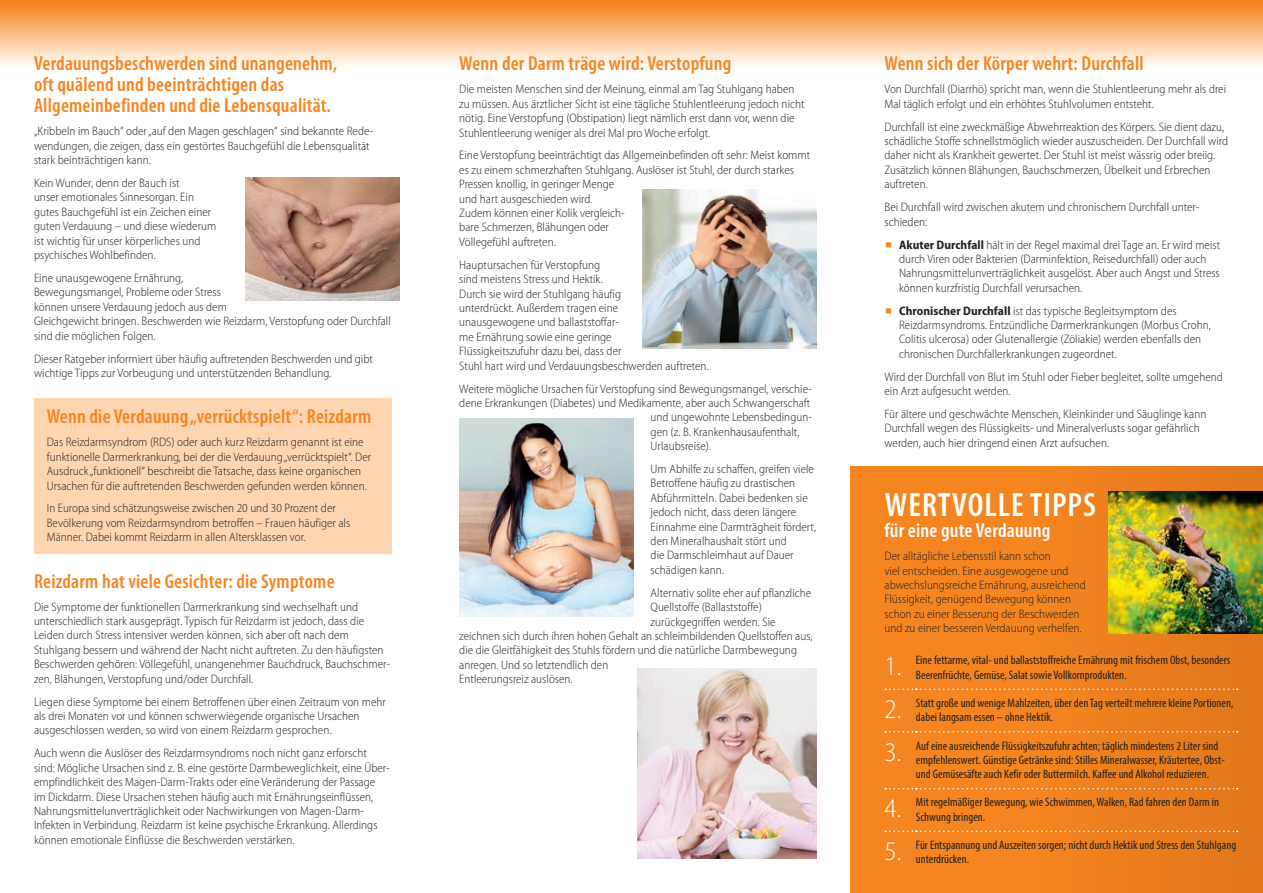
<style>
.page{position:relative;width:1263px;height:893px;background:#fff}
.page>*{position:absolute;margin:0;border:0;box-sizing:border-box;transform-origin:0 0}
.t1{font:600 condensed 33.75px "Myriad Pro";letter-spacing:.03em;color:#fff}
.t2{font:600 condensed 20.25px/21px "Myriad Pro";letter-spacing:.01em;color:#f58520}
.t3{font:600 condensed 20.25px "Myriad Pro";letter-spacing:.01em;color:#fff}
.t4{font:300 semi-condensed 12.3px/14.4px "Myriad Pro";letter-spacing:.005em;color:#231f20}
.t5{font:condensed 12.3px/14.2px "Myriad Pro";letter-spacing:.005em;color:#231f20}
.s1{font-weight:700}
.s2{font-weight:300;font-stretch:semi-condensed;font-size:27px;color:#fff}
</style>
<div class="page">
<div style="left:0;top:0;width:1263px;height:68px;background:linear-gradient(to bottom,#f57d12,#fffcf8)"></div>
<div style="left:34px;top:398px;width:357px;height:156px;background:#fdd6b1"></div>
<img style="left:246px;top:177px;width:154px;height:124px">
<img style="left:459px;top:418px;width:175px;height:199px">
<img style="left:642px;top:189px;width:174px;height:160px">
<img style="left:638px;top:669px;width:178px;height:190px">
<div style="left:850px;top:467px;width:413px;height:426px;background:linear-gradient(to right,#fb8921,#e27a1c)"></div>
<svg style="left:885px;top:688px;width:353px;height:2px"></svg>
<svg style="left:885px;top:731px;width:353px;height:2px"></svg>
<svg style="left:885px;top:788px;width:353px;height:1px"></svg>
<svg style="left:885px;top:830px;width:353px;height:2px"></svg>
<img style="left:1108px;top:491px;width:155px;height:142px">
<h2 class="t2" style="left:34px;top:54px;width:305px">Verdauungsbeschwerden sind unangenehm, oft quälend und beeinträchtigen das<br>Allgemeinbefinden und die Lebensqualität.</h2>
<p class="t4" style="left:34px;top:124px;width:341px">„Kribbeln im Bauch“ oder „auf den Magen geschlagen“ sind bekannte Rede&shy;wendungen, die zeigen, dass ein gestörtes Bauchgefühl die Lebensqualität stark beinträchtigen kann.</p>
<p class="t4" style="left:34px;top:176px;width:184px">Kein Wunder, denn der Bauch ist<br>unser emotionales Sinnesorgan. Ein gutes Bauchgefühl ist ein Zeichen einer guten Verdauung – und diese wiederum ist wichtig für unser körperliches und psychisches Wohlbefinden.</p>
<p class="t4" style="left:34px;top:271px;width:358px">Eine unausgewogene Ernährung,<br>Bewegungsmangel, Probleme oder Stress<br>können unsere Verdauung jedoch aus dem<br>Gleichgewicht bringen. Beschwerden wie Reizdarm, Verstopfung oder Durchfall sind die möglichen Folgen.</p>
<p class="t4" style="left:34px;top:351px;width:340px">Dieser Ratgeber informiert über häufig auftretenden Beschwerden und gibt wichtige Tipps zur Vorbeugung und unterstützenden Behandlung.</p>
<h2 class="t2" style="left:47px;top:407px;width:326px">Wenn die Verdauung „verrücktspielt“: Reizdarm</h2>
<p class="t4" style="left:47px;top:435px;width:326px">Das Reizdarmsyndrom (RDS) oder auch kurz Reizdarm genannt ist eine funktionelle Darmerkrankung, bei der die Verdauung „verrücktspielt“. Der Ausdruck „funktionell“ beschreibt die Tatsache, dass keine organischen Ursachen für die auftretenden Beschwerden gefunden werden können.</p>
<p class="t4" style="left:47px;top:501px;width:305px">In Europa sind schätzungsweise zwischen 20 und 30 Prozent der<br>Bevölkerung vom Reizdarmsyndrom betroffen – Frauen häufiger als<br>Männer. Dabei kommt Reizdarm in allen Altersklassen vor.</p>
<h2 class="t2" style="left:34px;top:571px;width:302px">Reizdarm hat viele Gesichter: die Symptome</h2>
<p class="t4" style="left:34px;top:600px;width:358px">Die Symptome der funktionellen Darmerkrankung sind wechselhaft und unterschiedlich stark ausgeprägt. Typisch für Reizdarm ist jedoch, dass die Leiden durch Stress intensiver werden können, sich aber oft nach dem Stuhlgang bessern und während der Nacht nicht auftreten. Zu den häufigsten Beschwerden gehören: Völlegefühl, unangenehmer Bauchdruck, Bauchschmer&shy;zen, Blähungen, Verstopfung und/oder Durchfall.</p>
<p class="t4" style="left:34px;top:694px;width:353px">Liegen diese Symptome bei einem Betroffenen über einen Zeitraum von mehr als drei Monaten vor und können schwerwiegende organische Ursachen ausgeschlossen werden, so wird von einem Reizdarm gesprochen.</p>
<p class="t4" style="left:34px;top:746px;width:357px">Auch wenn die Auslöser des Reizdarmsyndroms noch nicht ganz erforscht sind: Mögliche Ursachen sind z. B. eine gestörte Darmbeweglichkeit, eine Über&shy;empfindlichkeit des Magen-Darm-Trakts oder eine Veränderung der Passage im Dickdarm. Diese Ursachen stehen häufig auch mit Ernährungseinflüssen, Nahrungsmittelunverträglichkeit oder Nachwirkungen von Magen-Darm-Infekten in Verbindung. Reizdarm ist keine psychische Erkrankung. Allerdings können emotionale Einflüsse die Beschwerden verstärken.</p>
<h2 class="t2" style="left:459px;top:54px;width:274px">Wenn der Darm träge wird: Verstopfung</h2>
<p class="t4" style="left:459px;top:82px;width:347px">Die meisten Menschen sind der Meinung, einmal am Tag Stuhlgang haben zu müssen. Aus ärztlicher Sicht ist eine tägliche Stuhlentleerung jedoch nicht nötig. Eine Verstopfung (Obstipation) liegt nämlich erst dann vor, wenn die Stuhlentleerung weniger als drei Mal pro Woche erfolgt.</p>
<p class="t4" style="left:459px;top:148px;width:352px">Eine Verstopfung beeinträchtigt das Allgemeinbefinden oft sehr: Meist kommt es zu einem schmerzhaften Stuhlgang. Auslöser ist Stuhl, der durch starkes Pressen knollig, in geringer Menge<br>und hart ausgeschieden wird.<br>Zudem können einer Kolik vergleich-<br>bare Schmerzen, Blähungen oder<br>Völlegefühl auftreten.</p>
<p class="t4" style="left:459px;top:258px;width:251px">Hauptursachen für Verstopfung<br>sind meistens Stress und Hektik.<br>Durch sie wird der Stuhlgang häufig<br>unterdrückt. Außerdem tragen eine<br>unausgewogene und ballaststoffar-<br>me Ernährung sowie eine geringe<br>Flüssigkeitszufuhr dazu bei, dass der<br>Stuhl hart wird und Verdauungsbeschwerden auftreten.</p>
<p class="t4" style="left:459px;top:381px;width:354px">Weitere mögliche Ursachen für Verstopfung sind Bewegungsmangel, verschie-</p>
<p class="t4" style="left:459px;top:396px;width:353px">dene Erkrankungen (Diabetes) und Medikamente, aber auch Schwangerschaft</p>
<p class="t4" style="left:651px;top:410px;width:163px">und ungewohnte Lebensbedingun-</p>
<p class="t4" style="left:651px;top:425px;width:150px">gen (z. B. Krankenhausaufenthalt,</p>
<p class="t4" style="left:651px;top:439px;width:62px">Urlaubsreise).</p>
<p class="t4" style="left:651px;top:462px;width:167px">Um Abhilfe zu schaffen, greifen viele<br>Betroffene häufig zu drastischen<br>Abführmitteln. Dabei bedenken sie jedoch nicht, dass deren längere<br>Einnahme eine Darmträgheit fördert, den Mineralhaushalt stört und<br>die Darmschleimhaut auf Dauer schädigen kann.</p>
<p class="t4" style="left:651px;top:586px;width:162px">Alternativ sollte eher auf pflanzliche</p>
<p class="t4" style="left:651px;top:600px;width:113px">Quellstoffe (Ballaststoffe)</p>
<p class="t4" style="left:651px;top:614px;width:126px">zurückgegriffen werden. Sie</p>
<p class="t4" style="left:459px;top:629px;width:355px">zeichnen sich durch ihren hohen Gehalt an schleimbildenden Quellstoffen aus,</p>
<p class="t4" style="left:459px;top:643px;width:339px">die die Gleitfähigkeit des Stuhls fördern und die natürliche Darmbewegung</p>
<p class="t4" style="left:459px;top:658px;width:151px">anregen. Und so letztendlich den</p>
<p class="t4" style="left:459px;top:672px;width:115px">Entleerungsreiz auslösen.</p>
<h2 class="t2" style="left:884px;top:54px;width:261px">Wenn sich der Körper wehrt: Durchfall</h2>
<p class="t4" style="left:884px;top:82px;width:343px">Von Durchfall (Diarrhö) spricht man, wenn die Stuhlentleerung mehr als drei<br>Mal täglich erfolgt und ein erhöhtes Stuhlvolumen entsteht.</p>
<p class="t4" style="left:884px;top:120px;width:345px">Durchfall ist eine zweckmäßige Abwehrreaktion des Körpers. Sie dient dazu, schädliche Stoffe schnellstmöglich wieder auszuscheiden. Der Durchfall wird daher nicht als Krankheit gewertet. Der Stuhl ist meist wässrig oder breiig.<br>Zusätzlich können Blähungen, Bauchschmerzen, Übelkeit und Erbrechen auftreten.</p>
<p class="t4" style="left:884px;top:200px;width:316px">Bei Durchfall wird zwischen akutem und chronischem Durchfall unter&shy;schieden:</p>
<p class="t4" style="left:899px;top:237px;width:322px"><span class="s1">Akuter Durchfall</span> hält in der Regel maximal drei Tage an. Er wird meist durch Viren oder Bakterien (Darminfektion, Reisedurchfall) oder auch Nahrungsmittelunverträglichkeit ausgelöst. Aber auch Angst und Stress können kurzfristig Durchfall verursachen.</p>
<p class="t4" style="left:899px;top:304px;width:313px"><span class="s1">Chronischer Durchfall</span> ist das typische Begleitsymptom des Reizdarmsyndroms. Entzündliche Darmerkrankungen (Morbus Crohn, Colitis ulcerosa) oder Glutenallergie (Zöliakie) werden ebenfalls den chronischen Durchfallerkrankungen zugeordnet.</p>
<p class="t4" style="left:884px;top:370px;width:340px">Wird der Durchfall von Blut im Stuhl oder Fieber begleitet, sollte umgehend ein Arzt aufgesucht werden.</p>
<p class="t4" style="left:884px;top:407px;width:323px">Für ältere und geschwächte Menschen, Kleinkinder und Säuglinge kann<br>Durchfall wegen des Flüssigkeits- und Mineralverlusts sogar gefährlich werden, auch hier dringend einen Arzt aufsuchen.</p>
<h1 class="t1" style="left:885px;top:487px;width:213px">WERTVOLLE TIPPS</h1>
<h2 class="t3" style="left:884px;top:519px;width:167px">für eine gute Verdauung</h2>
<p class="t4" style="left:884px;top:549px;width:203px">Der alltägliche Lebensstil kann schon<br>viel entscheiden. Eine ausgewogene und abwechslungsreiche Ernährung, ausreichend Flüssigkeit, genügend Bewegung können schon zu einer Besserung der Beschwerden und zu einer besseren Verdauung verhelfen.</p>
<p class="t5" style="left:916px;top:653px;width:316px;text-indent:-31px"><span class="s2">1.</span> Eine fettarme, vital- und ballaststoffreiche Ernährung mit frischem Obst, besonders<br>Beerenfrüchte, Gemüse, Salat sowie Vollkornprodukten.</p>
<p class="t5" style="left:916px;top:696px;width:319px;text-indent:-31px"><span class="s2">2.</span> Statt große und wenige Mahlzeiten, über den Tag verteilt mehrere kleine Portionen, dabei langsam essen – ohne Hektik.</p>
<p class="t5" style="left:916px;top:738px;width:310px;text-indent:-31px"><span class="s2">3.</span> Auf eine ausreichende Flüssigkeitszufuhr achten; täglich mindestens 2 Liter sind empfehlenswert. Günstige Getränke sind: Stilles Mineralwasser, Kräutertee, Obst&shy;und Gemüsesäfte auch Kefir oder Buttermilch. Kaffee und Alkohol reduzieren.</p>
<p class="t5" style="left:916px;top:795px;width:305px;text-indent:-31px"><span class="s2">4.</span> Mit regelmäßiger Bewegung, wie Schwimmen, Walken, Rad fahren den Darm in<br>Schwung bringen.</p>
<p class="t5" style="left:916px;top:838px;width:322px;text-indent:-31px"><span class="s2">5.</span> Für Entspannung und Auszeiten sorgen; nicht durch Hektik und Stress den Stuhlgang unterdrücken.</p>
</div>
